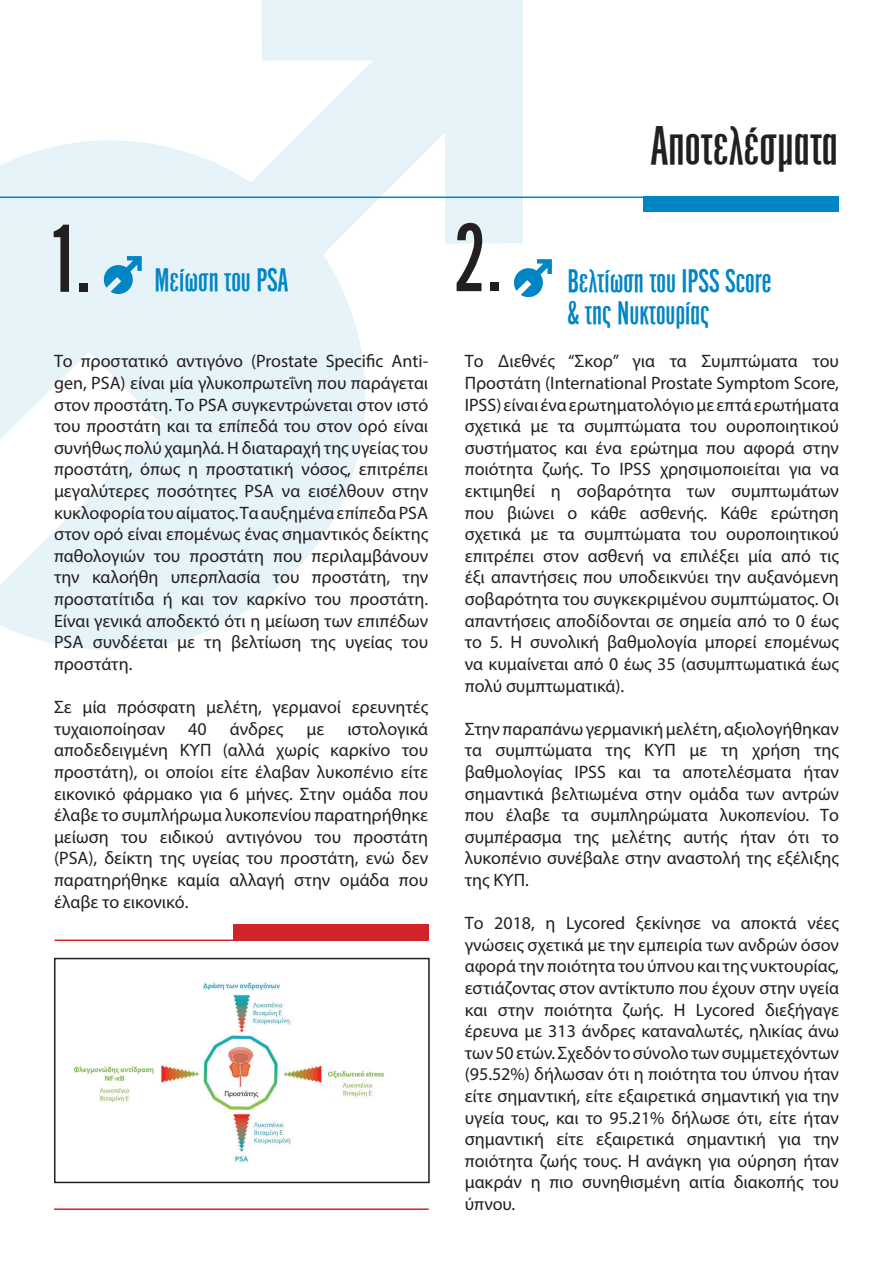
<style>
.page{position:relative;width:893px;height:1263px;background:#fff}
.page>*{position:absolute;margin:0;border:0;box-sizing:border-box;transform-origin:0 0}
.t1{font:79.35px "CF Blast Gothic Maxi";color:#231f20}
.t2{font:45px "CF Blast Gothic Maxi";color:#231f20}
.t3{font:27px/32.4px "CF Blast Gothic Maxi";color:#0085c5}
.t4{font:18px/21.6px "Myriad Pro";color:#231f20;text-align:justify}
</style>
<div class="page">
<img style="left:73px;top:982px;width:311px;height:182px">
<svg style="left:0;top:0;width:523px;height:650px;fill:#e6f3f9"></svg>
<hr style="left:0;top:197px;width:839px;height:1px;background:#0085c5">
<div style="left:643px;top:197px;width:196px;height:15px;background:#0085c5"></div>
<hr style="left:54px;top:939px;width:375px;height:2px;background:#d1232a">
<div style="left:233px;top:924px;width:196px;height:15px;background:#d1232a"></div>
<hr style="left:54px;top:1208px;width:375px;height:2px;background:#d1232a">
<svg style="left:103px;top:256px;width:39px;height:39px"></svg>
<div style="left:54px;top:958px;width:376px;height:225px;border:2px solid #231f20"></div>
<svg style="left:513px;top:259px;width:39px;height:39px"></svg>
<h1 class="t1" style="left:54px;top:195px;width:39px">1.</h1>
<h2 class="t2" style="left:651px;top:110px;width:189px">Αποτελέσματα</h2>
<h1 class="t1" style="left:454px;top:195px;width:50px">2.</h1>
<h3 class="t3" style="left:154px;top:263px;width:135px">Μείωση του PSA</h3>
<h3 class="t3" style="left:567px;top:264px;width:206px">Βελτίωση του IPSS Score &amp; της Νυκτουρίας</h3>
<p class="t4" style="left:54px;top:350px;width:376px">Το προστατικό αντιγόνο (Prostate Specific Anti&shy;gen, PSA) είναι μία γλυκοπρωτεΐνη που παράγεται στον προστάτη. Το PSA συγκεντρώνεται στον ιστό του προστάτη και τα επίπεδά του στον ορό είναι συνήθως πολύ χαμηλά. Η διαταραχή της υγείας του προστάτη, όπως η προστατική νόσος, επιτρέπει μεγαλύτερες ποσότητες PSA να εισέλθουν στην κυκλοφορία του αίματος. Τα αυξημένα επίπεδα PSA στον ορό είναι επομένως ένας σημαντικός δείκτης παθολογιών του προστάτη που περιλαμβάνουν την καλοήθη υπερπλασία του προστάτη, την προστατίτιδα ή και τον καρκίνο του προστάτη.<br>Είναι γενικά αποδεκτό ότι η μείωση των επιπέδων PSA συνδέεται με τη βελτίωση της υγείας του προστάτη.</p>
<p class="t4" style="left:54px;top:696px;width:376px">Σε μία πρόσφατη μελέτη, γερμανοί ερευνητές τυχαιοποίησαν</p>
<p class="t4" style="left:54px;top:717px;width:376px;text-indent:293px">ιστολογικά αποδεδειγμένη ΚΥΠ (αλλά χωρίς καρκίνο του προστάτη), οι οποίοι είτε έλαβαν λυκοπένιο είτε εικονικό φάρμακο για 6 μήνες. Στην ομάδα που έλαβε το συμπλήρωμα λυκοπενίου παρατηρήθηκε μείωση του ειδικού αντιγόνου του προστάτη (PSA), δείκτη της υγείας του προστάτη, ενώ δεν παρατηρήθηκε καμία αλλαγή στην ομάδα που έλαβε το εικονικό.</p>
<p class="t4" style="left:188px;top:717px;width:20px">40</p>
<p class="t4" style="left:230px;top:717px;width:55px">άνδρες</p>
<p class="t4" style="left:306px;top:717px;width:19px">με</p>
<p class="t4" style="left:465px;top:350px;width:376px">Το Διεθνές “Σκορ” για τα Συμπτώματα του Προστάτη (International Prostate Symptom Score, IPSS) είναι ένα ερωτηματολόγιο με επτά ερωτήματα σχετικά με τα συμπτώματα του ουροποιητικού συστήματος και ένα ερώτημα που αφορά στην ποιότητα ζωής. Το IPSS χρησιμοποιείται για να εκτιμηθεί η σοβαρότητα των συμπτωμάτων που βιώνει ο κάθε ασθενής. Κάθε ερώτηση σχετικά με τα συμπτώματα του ουροποιητικού επιτρέπει στον ασθενή να επιλέξει μία από τις έξι απαντήσεις που υποδεικνύει την αυξανόμενη σοβαρότητα του συγκεκριμένου συμπτώματος. Οι απαντήσεις αποδίδονται σε σημεία από το 0 έως το 5. Η συνολική βαθμολογία μπορεί επομένως να κυμαίνεται από 0 έως 35 (ασυμπτωματικά έως πολύ συμπτωματικά).</p>
<p class="t4" style="left:465px;top:717px;width:376px">Στην παραπάνω γερμανική μελέτη, αξιολογήθηκαν τα συμπτώματα της ΚΥΠ με τη χρήση της βαθμολογίας IPSS και τα αποτελέσματα ήταν σημαντικά βελτιωμένα στην ομάδα των αντρών που έλαβε τα συμπληρώματα λυκοπενίου. Το συμπέρασμα της μελέτης αυτής ήταν ότι το λυκοπένιο συνέβαλε στην αναστολή της εξέλιξης της ΚΥΠ.</p>
<p class="t4" style="left:465px;top:912px;width:376px">Το 2018, η Lycored ξεκίνησε να αποκτά νέες γνώσεις σχετικά με την εμπειρία των ανδρών όσον αφορά την ποιότητα του ύπνου και της νυκτουρίας, εστιάζοντας στον αντίκτυπο που έχουν στην υγεία και στην ποιότητα ζωής. Η Lycored διεξήγαγε έρευνα με 313 άνδρες καταναλωτές, ηλικίας άνω των 50 ετών. Σχεδόν το σύνολο των συμμετεχόντων (95.52%) δήλωσαν ότι η ποιότητα του ύπνου ήταν είτε σημαντική, είτε εξαιρετικά σημαντική για την υγεία τους, και το 95.21% δήλωσε ότι, είτε ήταν σημαντική είτε εξαιρετικά σημαντική για την ποιότητα ζωής τους. Η ανάγκη για ούρηση ήταν μακράν η πιο συνηθισμένη αιτία διακοπής του ύπνου.</p>
</div>
